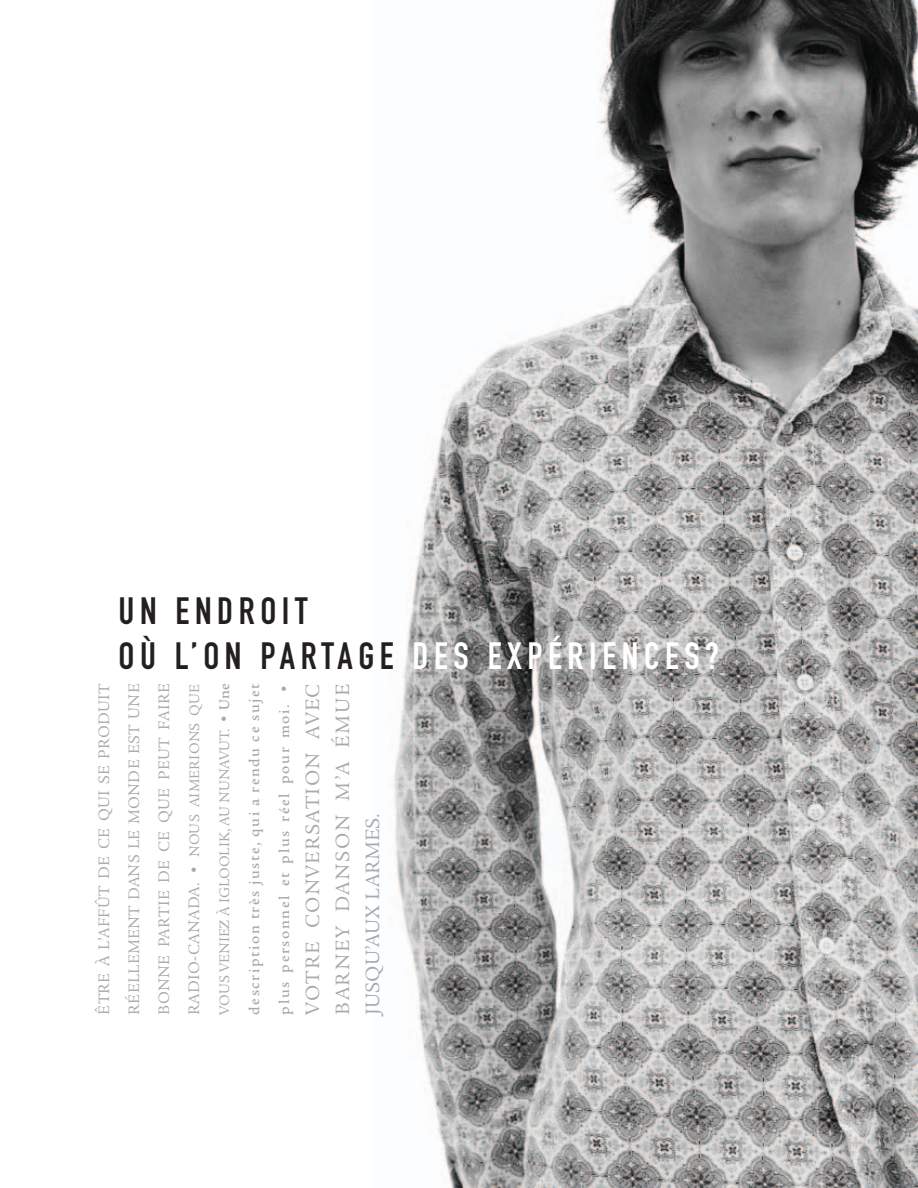
<style>
.page{position:relative;width:918px;height:1188px;background:#fff}
.page>*{position:absolute;margin:0;border:0;box-sizing:border-box;transform-origin:0 0}
.t1{font:37.5px/45px "DIN Engschrift";letter-spacing:.15em;color:#231f20}
.t2{font:21px/30px "Legacy Serif ITCTT";letter-spacing:.06em;color:#a8a9ad;text-align:justify}
.t3{font:16.5px/30px "Legacy Serif ITCTT";letter-spacing:.02em;color:#a8a9ad;text-align:justify}
.t4{font:500 15px/30px "Legacy Serif Md ITCTT";letter-spacing:.1em;color:#a8a9ad}
.t5{font:15px/30px "Legacy Serif ITCTT";color:#a8a9ad}
.s1{color:#fff}
.s2{font-size:16.5px}
.s3{font-family:"Legacy Serif Md ITCTT";font-weight:500}
.s4{font-family:"Legacy Serif ITCTT";font-weight:400;font-size:16.5px}
</style>
<div class="page">
<img style="left:391px;top:0;width:527px;height:1188px">
<h1 class="t1" style="left:119px;top:592px;width:602px">UN ENDROIT<br>OÙ L’ON PARTAGE <span class="s1">DES EXPÉRIENCES?</span></h1>
<p class="t3" style="left:89px;top:1015px;width:332px;rotate:-90deg">ÊTRE À LA’ FFÛT DE CE QUI SE PRODUIT RÉELLEMENT DANS LE MONDE EST UNE BONNE PARTIE DE CE QUE PEUT FAIRE</p>
<p class="t5" style="left:180px;top:1015px;width:332px;rotate:-90deg"><span class="s2">RADIO-CANADA. •</span> NOUS AIMERIONS QUE<br>VOUS VENIEZ À IGLOOLIK, AU NUNAVUT. <span class="s2">•</span> <span class="s3">Une</span></p>
<p class="t4" style="left:240px;top:1015px;width:332px;rotate:-90deg">description très juste, qui a rendu ce sujet plus personnel et plus réel pour moi. <span class="s4">•</span></p>
<p class="t2" style="left:298px;top:1015px;width:332px;rotate:-90deg">VOTRE CONVERSATION AVEC BARNEY DANSON M’A ÉMUE JUSQU’AUX LARMES.</p>
</div>
